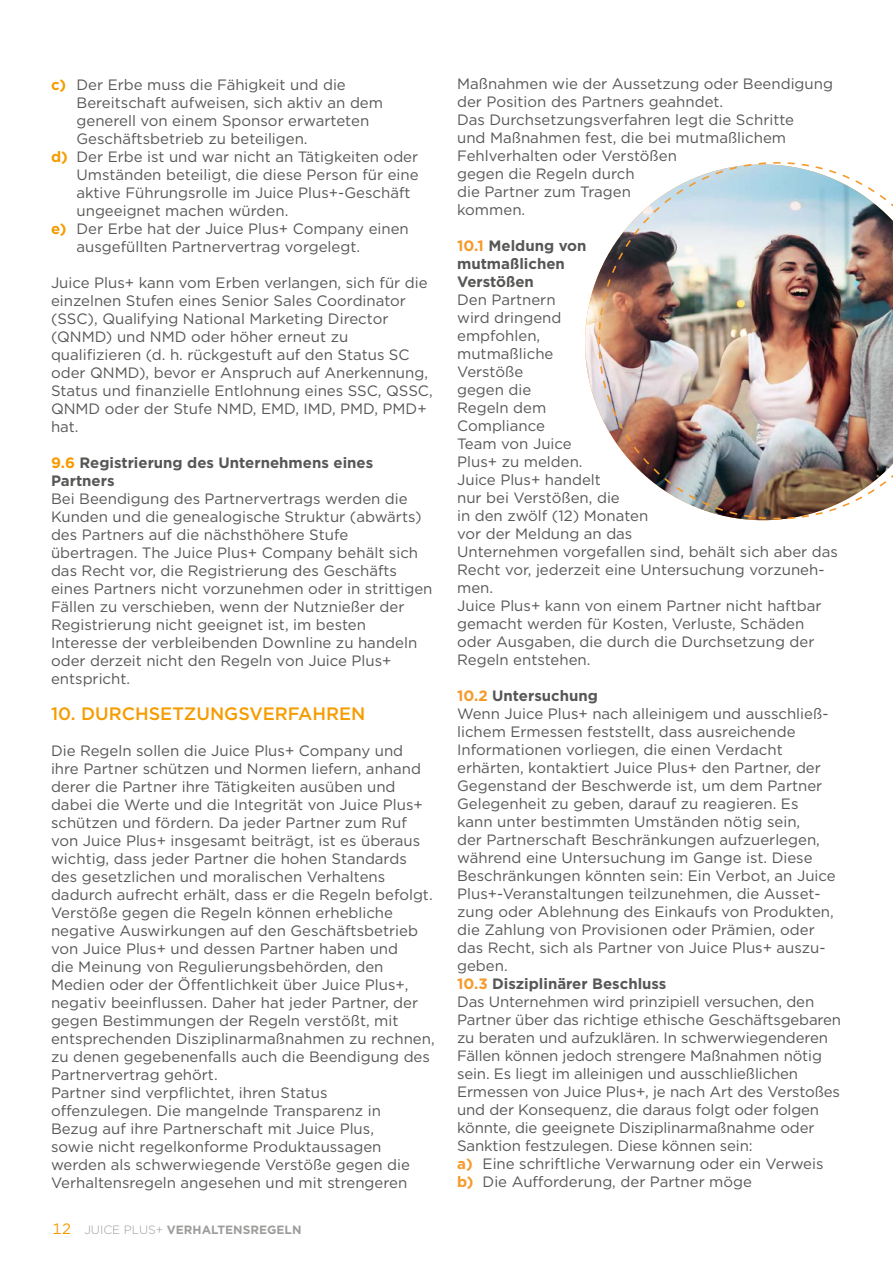
<style>
.page{position:relative;width:893px;height:1263px;background:#fff}
.page>*{position:absolute;margin:0;border:0;box-sizing:border-box;transform-origin:0 0}
.t1{font:500 18px "Gotham";color:#f59c00}
.t2{font:15px/18px "Gotham";color:#575756}
.t3{font:700 15px/18px "Gotham";color:#575756}
.t4{font:700 12px "Gotham";color:#9d9d9c}
.s1{font-weight:700;color:#f59c00}
.s2{color:#f59c00}
.s3{font-weight:400;font-size:15px;color:#f59c00}
.s4{font-weight:300}
.s5{color:#f59a2b}
.s6{font-weight:700;color:#f59a2b}
.s7{font-weight:700}
</style>
<div class="page">
<img style="left:585px;top:278px;width:12px;height:129px">
<img style="left:597px;top:162px;width:296px;height:358px">
<p class="t2" style="left:51px;top:75px;width:296px"><span class="s1">c)</span> Der Erbe muss die Fähigkeit und die</p>
<p class="t2" style="left:77px;top:93px;width:308px">Bereitschaft aufweisen, sich aktiv an dem</p>
<p class="t2" style="left:77px;top:111px;width:294px">generell von einem Sponsor erwarteten</p>
<p class="t2" style="left:77px;top:129px;width:233px">Geschäftsbetrieb zu beteiligen.</p>
<p class="t2" style="left:51px;top:147px;width:369px"><span class="s1">d)</span> Der Erbe ist und war nicht an Tätigkeiten oder</p>
<p class="t2" style="left:77px;top:165px;width:344px">Umständen beteiligt, die diese Person für eine</p>
<p class="t2" style="left:77px;top:183px;width:336px">aktive Führungsrolle im Juice Plus+-Geschäft</p>
<p class="t2" style="left:77px;top:201px;width:213px">ungeeignet machen würden.</p>
<p class="t2" style="left:51px;top:219px;width:359px"><span class="s1">e)</span> Der Erbe hat der Juice Plus+ Company einen</p>
<p class="t2" style="left:77px;top:237px;width:285px">ausgefüllten Partnervertrag vorgelegt.</p>
<p class="t2" style="left:51px;top:273px;width:383px">Juice Plus+ kann vom Erben verlangen, sich für die einzelnen Stufen eines Senior Sales Coordinator (SSC), Qualifying National Marketing Director (QNMD) und NMD oder höher erneut zu qualifizieren (d. h. rückgestuft auf den Status SC oder QNMD), bevor er Anspruch auf Anerkennung, Status und finanzielle Entlohnung eines SSC, QSSC, QNMD oder der Stufe NMD, EMD, IMD, PMD, PMD+ hat.</p>
<p class="t3" style="left:51px;top:454px;width:324px"><span class="s2">9.6</span> Registrierung des Unternehmens eines<br>Partners</p>
<p class="t2" style="left:51px;top:489px;width:383px">Bei Beendigung des Partnervertrags werden die Kunden und die genealogische Struktur (abwärts) des Partners auf die nächsthöhere Stufe übertragen. The Juice Plus+ Company behält sich das Recht vor, die Registrierung des Geschäfts eines Partners nicht vorzunehmen oder in strittigen Fällen zu verschieben, wenn der Nutznießer der Registrierung nicht geeignet ist, im besten Interesse der verbleibenden Downline zu handeln oder derzeit nicht den Regeln von Juice Plus+ entspricht.</p>
<p class="t1" style="left:51px;top:702px;width:316px">10. DURCHSETZUNGSVERFAHREN</p>
<p class="t2" style="left:51px;top:741px;width:385px">Die Regeln sollen die Juice Plus+ Company und ihre Partner schützen und Normen liefern, anhand derer die Partner ihre Tätigkeiten ausüben und dabei die Werte und die Integrität von Juice Plus+ schützen und fördern. Da jeder Partner zum Ruf von Juice Plus+ insgesamt beiträgt, ist es überaus wichtig, dass jeder Partner die hohen Standards des gesetzlichen und moralischen Verhaltens dadurch aufrecht erhält, dass er die Regeln befolgt.<br>Verstöße gegen die Regeln können erhebliche negative Auswirkungen auf den Geschäftsbetrieb von Juice Plus+ und dessen Partner haben und<br>die Meinung von Regulierungsbehörden, den Medien oder der Öffentlichkeit über Juice Plus+, negativ beeinflussen. Daher hat jeder Partner, der gegen Bestimmungen der Regeln verstößt, mit entsprechenden Disziplinarmaßnahmen zu rechnen, zu denen gegebenenfalls auch die Beendigung des Partnervertrag gehört.<br>Partner sind verpflichtet, ihren Status<br>offenzulegen. Die mangelnde Transparenz in<br>Bezug auf ihre Partnerschaft mit Juice Plus,<br>sowie nicht regelkonforme Produktaussagen werden als schwerwiegende Verstöße gegen die Verhaltensregeln angesehen und mit strengeren</p>
<p class="t4" style="left:52px;top:1222px;width:251px"><span class="s3">12</span> <span class="s4">JUICE PLUS+</span> VERHALTENSREGELN</p>
<p class="t2" style="left:457px;top:74px;width:377px">Maßnahmen wie der Aussetzung oder Beendigung der Position des Partners geahndet.<br>Das Durchsetzungsverfahren legt die Schritte<br>und Maßnahmen fest, die bei mutmaßlichem<br>Fehlverhalten oder Verstößen<br>gegen die Regeln durch<br>die Partner zum Tragen<br>kommen.</p>
<p class="t3" style="left:457px;top:236px;width:131px"><span class="s5">10.1</span> Meldung von mutmaßlichen<br>Verstößen</p>
<p class="t2" style="left:457px;top:290px;width:382px">Den Partnern<br>wird dringend<br>empfohlen,<br>mutmaßliche<br>Verstöße<br>gegen die<br>Regeln dem<br>Compliance<br>Team von Juice<br>Plus+ zu melden.<br>Juice Plus+ handelt<br>nur bei Verstößen, die<br>in den zwölf (12) Monaten<br>vor der Meldung an das<br>Unternehmen vorgefallen sind, behält sich aber das<br>Recht vor, jederzeit eine Untersuchung vorzuneh&shy;men.<br>Juice Plus+ kann von einem Partner nicht haftbar gemacht werden für Kosten, Verluste, Schäden oder Ausgaben, die durch die Durchsetzung der<br>Regeln entstehen.</p>
<p class="t2" style="left:457px;top:686px;width:386px"><span class="s6">10.2</span> <span class="s7">Untersuchung<br></span>Wenn Juice Plus+ nach alleinigem und ausschließ&shy;lichem Ermessen feststellt, dass ausreichende Informationen vorliegen, die einen Verdacht erhärten, kontaktiert Juice Plus+ den Partner, der Gegenstand der Beschwerde ist, um dem Partner Gelegenheit zu geben, darauf zu reagieren. Es<br>kann unter bestimmten Umständen nötig sein,<br>der Partnerschaft Beschränkungen aufzuerlegen, während eine Untersuchung im Gange ist. Diese Beschränkungen könnten sein: Ein Verbot, an Juice Plus+-Veranstaltungen teilzunehmen, die Ausset&shy;zung oder Ablehnung des Einkaufs von Produkten, die Zahlung von Provisionen oder Prämien, oder das Recht, sich als Partner von Juice Plus+ auszu&shy;geben.<br><span class="s6">10.3</span> <span class="s7">Disziplinärer Beschluss<br></span>Das Unternehmen wird prinzipiell versuchen, den Partner über das richtige ethische Geschäftsgebaren zu beraten und aufzuklären. In schwerwiegenderen Fällen können jedoch strengere Maßnahmen nötig sein. Es liegt im alleinigen und ausschließlichen Ermessen von Juice Plus+, je nach Art des Verstoßes und der Konsequenz, die daraus folgt oder folgen könnte, die geeignete Disziplinarmaßnahme oder Sanktion festzulegen. Diese können sein:<br><span class="s6">a)</span> Eine schriftliche Verwarnung oder ein Verweis <span class="s6">b)</span> Die Aufforderung, der Partner möge</p>
</div>
